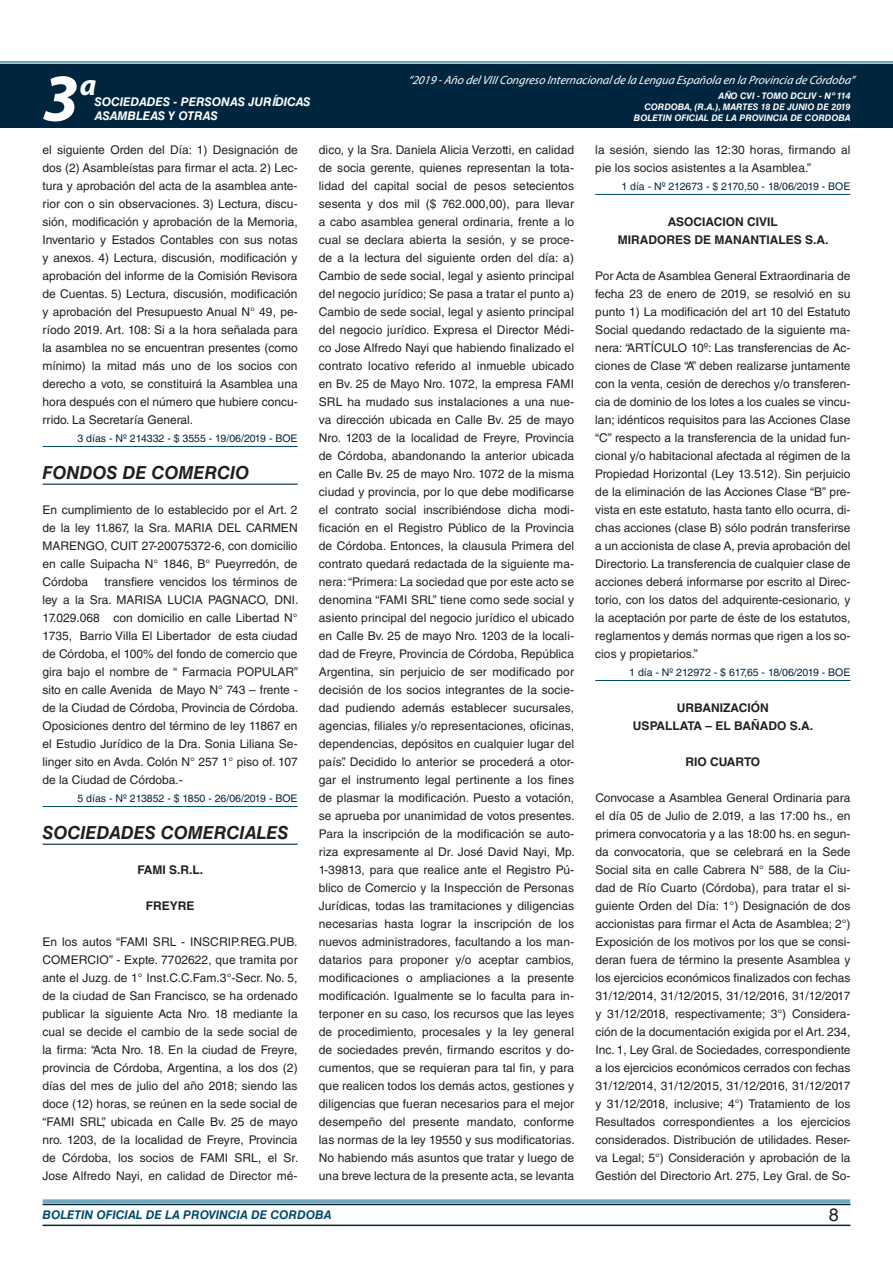
<style>
.page{position:relative;width:893px;height:1263px;background:#fff}
.page>*{position:absolute;margin:0;border:0;box-sizing:border-box;transform-origin:0 0}
.t1{font:italic 700 67.5px "Myriad Pro";color:#fff}
.t2{font:italic 700 30px "Myriad Pro";color:#fff}
.t3{font:italic 700 18px "Helvetica LT Std";color:#231f20}
.t4{font:18px "Helvetica LT Std";color:#231f20}
.t5{font:12px/18px "Helvetica LT Std";color:#231f20;text-align:justify}
.t6{font:700 12px/18px "Helvetica LT Std";color:#231f20;text-align:center}
.t7{font:italic 12px "Myriad Pro";color:#fff}
.t8{font:italic 700 12px "Helvetica LT Std";color:#fff}
.t9{font:italic 700 12px "Helvetica LT Std";color:#004b6c}
.t10{font:10.5px "Helvetica LT Std";color:#00263f}
.t11{font:italic 700 9px/10.8px "Helvetica LT Std";color:#fff;text-align:right}
</style>
<div class="page">
<div style="left:0;top:61px;width:893px;height:6px;background:#fff;opacity:.75"></div>
<div style="left:0;top:64px;width:893px;height:64px;background:#00263f"></div>
<hr style="left:43px;top:1224px;width:807px;height:2px;background:#00263f">
<div style="left:42px;top:1198px;width:809px;height:8px;background:#fff;opacity:.75"></div>
<hr style="left:43px;top:446px;width:255px;height:1px;background:#004b6c">
<hr style="left:43px;top:484px;width:255px;height:1px;background:#00263f">
<hr style="left:43px;top:806px;width:255px;height:1px;background:#004b6c">
<hr style="left:43px;top:844px;width:255px;height:1px;background:#00263f">
<hr style="left:595px;top:194px;width:255px;height:1px;background:#004b6c">
<hr style="left:595px;top:680px;width:255px;height:1px;background:#004b6c">
<h2 class="t2" style="left:80px;top:66px;width:18px">a</h2>
<p class="t7" style="left:408px;top:72px;width:448px">“2019 -Año delVIIICongreso Internacionalde la Lengua Esp añola en la Provincia de Córdoba”</p>
<h1 class="t1" style="left:43px;top:54px;width:38px">3</h1>
<p class="t11" style="left:634px;top:91px;width:218px">AÑO CVI - TOMO DCLIV - Nº 114<br>CORDOBA, (R.A.), MARTES 18 DE JUNIO DE 2019<br>BOLETIN OFICIAL DE LA PROVINCIA DE CORDOBA</p>
<p class="t8" style="left:95px;top:94px;width:217px">SOCIEDADES - PERSONAS JURÍDICAS</p>
<p class="t8" style="left:95px;top:109px;width:125px">ASAMBLEAS Y OTRAS</p>
<p class="t5" style="left:43px;top:141px;width:257px">el siguiente Orden del Día: 1) Designación de dos (2) Asambleístas para firmar el acta. 2) Lec&shy;tura y aprobación del acta de la asamblea ante&shy;rior con o sin observaciones. 3) Lectura, discu&shy;sión, modificación y aprobación de la Memoria, Inventario y Estados Contables con sus notas y anexos. 4) Lectura, discusión, modificación y aprobación del informe de la Comisión Revisora de Cuentas. 5) Lectura, discusión, modificación y aprobación del Presupuesto Anual N° 49, pe&shy;ríodo 2019. Art. 108: Si a la hora señalada para la asamblea no se encuentran presentes (como mínimo) la mitad más uno de los socios con derecho a voto, se constituirá la Asamblea una hora después con el número que hubiere concu&shy;rrido. La Secretaría General.</p>
<p class="t10" style="left:78px;top:432px;width:222px">3 días - Nº 214332 - $ 3555 - 19/06/2019 - BOE</p>
<h3 class="t3" style="left:43px;top:462px;width:208px">FONDOS DE COMERCIO</h3>
<p class="t5" style="left:43px;top:501px;width:257px">En cumplimiento de lo establecido por el Art. 2 de la ley 11.867, la Sra. MARIA DEL CARMEN MARENGO, CUIT 27-20075372-6, con domicilio en calle Suipacha N° 1846, B° Pueyrredón, de Córdoba</p>
<p class="t5" style="left:43px;top:573px;width:257px;text-indent:62px">transfiere vencidos los términos de ley a la Sra. MARISA LUCIA PAGNACO, DNI.<br>17.029.068 con domicilio en calle Libertad N° 1735, Barrio Villa El Libertador de esta ciudad de Córdoba, el 100% del fondo de comercio que gira bajo el nombre de “ Farmacia POPULAR” sito en calle Avenida de Mayo N° 743 – frente - de la Ciudad de Córdoba, Provincia de Córdoba.<br>Oposiciones dentro del término de ley 11867 en el Estudio Jurídico de la Dra. Sonia Liliana Se&shy;linger sito en Avda. Colón N° 257 1° piso of. 107 de la Ciudad de Córdoba.-</p>
<p class="t10" style="left:78px;top:792px;width:222px">5 días - Nº 213852 - $ 1850 - 26/06/2019 - BOE</p>
<h3 class="t3" style="left:43px;top:822px;width:248px">SOCIEDADES COMERCIALES</h3>
<p class="t6" style="left:137px;top:860px;width:67px">FAMI S.R.L.</p>
<p class="t6" style="left:146px;top:896px;width:9px">FREYRE</p>
<p class="t5" style="left:43px;top:933px;width:257px">En los autos “FAMI SRL - INSCRIP.REG.PUB.<br>COMERCIO” - Expte. 7702622, que tramita por ante el Juzg. de 1° Inst.C.C.Fam.3°-Secr. No. 5, de la ciudad de San Francisco, se ha ordenado publicar la siguiente Acta Nro. 18 mediante la cual se decide el cambio de la sede social de la firma: “Acta Nro. 18. En la ciudad de Freyre, provincia de Córdoba, Argentina, a los dos (2) días del mes de julio del año 2018; siendo las doce (12) horas, se reúnen en la sede social de “FAMI SRL”, ubicada en Calle Bv. 25 de mayo nro. 1203, de la localidad de Freyre, Provincia de Córdoba, los socios de FAMI SRL, el Sr.<br>Jose Alfredo Nayi, en calidad de Director mé-</p>
<p class="t5" style="left:319px;top:141px;width:257px">dico, y la Sra. Daniela Alicia Verzotti, en calidad de socia gerente, quienes representan la tota&shy;lidad del capital social de pesos setecientos sesenta y dos mil ($ 762.000,00), para llevar a cabo asamblea general ordinaria, frente a lo cual se declara abierta la sesión, y se proce&shy;de a la lectura del siguiente orden del día: a)<br>Cambio de sede social, legal y asiento principal del negocio jurídico; Se pasa a tratar el punto a)<br>Cambio de sede social, legal y asiento principal del negocio jurídico. Expresa el Director Médi&shy;co Jose Alfredo Nayi que habiendo finalizado el contrato locativo referido al inmueble ubicado en Bv. 25 de Mayo Nro. 1072, la empresa FAMI SRL ha mudado sus instalaciones a una nue&shy;va dirección ubicada en Calle Bv. 25 de mayo Nro. 1203 de la localidad de Freyre, Provincia de Córdoba, abandonando la anterior ubicada en Calle Bv. 25 de mayo Nro. 1072 de la misma ciudad y provincia, por lo que debe modificarse el contrato social inscribiéndose dicha modi&shy;ficación en el Registro Público de la Provincia de Córdoba. Entonces, la clausula Primera del contrato quedará redactada de la siguiente ma&shy;nera: “Primera: La sociedad que por este acto se denomina “FAMI SRL” tiene como sede social y asiento principal del negocio jurídico el ubicado en Calle Bv. 25 de mayo Nro. 1203 de la locali&shy;dad de Freyre, Provincia de Córdoba, República Argentina, sin perjuicio de ser modificado por decisión de los socios integrantes de la socie&shy;dad pudiendo además establecer sucursales, agencias, filiales y/o representaciones, oficinas, dependencias, depósitos en cualquier lugar del país”. Decidido lo anterior se procederá a otor&shy;gar el instrumento legal pertinente a los fines de plasmar la modificación. Puesto a votación, se aprueba por unanimidad de votos presentes.<br>Para la inscripción de la modificación se auto&shy;riza expresamente al Dr. José David Nayi, Mp.<br>1-39813, para que realice ante el Registro Pú&shy;blico de Comercio y la Inspección de Personas Jurídicas, todas las tramitaciones y diligencias necesarias hasta lograr la inscripción de los nuevos administradores, facultando a los man&shy;datarios para proponer y/o aceptar cambios, modificaciones o ampliaciones a la presente modificación. Igualmente se lo faculta para in&shy;terponer en su caso, los recursos que las leyes de procedimiento, procesales y la ley general de sociedades prevén, firmando escritos y do&shy;cumentos, que se requieran para tal fin, y para que realicen todos los demás actos, gestiones y diligencias que fueran necesarios para el mejor desempeño del presente mandato, conforme las normas de la ley 19550 y sus modificatorias.<br>No habiendo más asuntos que tratar y luego de una breve lectura de la presente acta, se levanta</p>
<p class="t5" style="left:595px;top:141px;width:257px">la sesión, siendo las 12:30 horas, firmando al pie los socios asistentes a la Asamblea.”</p>
<p class="t10" style="left:621px;top:180px;width:231px">1 día - Nº 212673 - $ 2170,50 - 18/06/2019 - BOE</p>
<p class="t6" style="left:668px;top:212px;width:17px">ASOCI</p>
<p class="t6" style="left:706px;top:212px;width:17px">ACION</p>
<p class="t6" style="left:747px;top:212px;width:26px">CIVIL</p>
<p class="t6" style="left:618px;top:230px;width:40px">MIRADORES</p>
<p class="t6" style="left:694px;top:230px;width:93px">DE MANANTIALES</p>
<p class="t6" style="left:805px;top:230px;width:25px">S.A.</p>
<p class="t5" style="left:595px;top:267px;width:257px">Por Acta de Asamblea General Extraordinaria de fecha 23 de enero de 2019, se resolvió en su punto 1) La modificación del art 10 del Estatuto Social quedando redactado de la siguiente ma&shy;nera: “ARTÍCULO 10º: Las transferencias de Ac&shy;ciones de Clase “A” deben realizarse juntamente con la venta, cesión de derechos y/o transferen&shy;cia de dominio de los lotes a los cuales se vincu&shy;lan; idénticos requisitos para las Acciones Clase “C” respecto a la transferencia de la unidad fun&shy;cional y/o habitacional afectada al régimen de la Propiedad Horizontal (Ley 13.512). Sin perjuicio de la eliminación de las Acciones Clase “B” pre&shy;vista en este estatuto, hasta tanto ello ocurra, di&shy;chas acciones (clase B) sólo podrán transferirse a un accionista de clase A, previa aprobación del Directorio. La transferencia de cualquier clase de acciones deberá informarse por escrito al Direc&shy;torio, con los datos del adquirente-cesionario, y la aceptación por parte de éste de los estatutos, reglamentos y demás normas que rigen a los so&shy;cios y propietarios.”</p>
<p class="t10" style="left:629px;top:666px;width:223px">1 día - Nº 212972 - $ 617,65 - 18/06/2019 - BOE</p>
<p class="t6" style="left:677px;top:698px;width:10px">URB</p>
<p class="t6" style="left:633px;top:698px;width:182px">ANIZACIÓN<br>USPALLATA – EL BAÑADO S.A.</p>
<p class="t6" style="left:686px;top:752px;width:8px">RIO</p>
<p class="t6" style="left:710px;top:752px;width:35px">CUARTO</p>
<p class="t5" style="left:595px;top:789px;width:257px">Convocase a Asamblea General Ordinaria para el día 05 de Julio de 2.019, a las 17:00 hs., en primera convocatoria y a las 18:00 hs. en segun&shy;da convocatoria, que se celebrará en la Sede Social sita en calle Cabrera N° 588, de la Ciu&shy;dad de Río Cuarto (Córdoba), para tratar el si&shy;guiente Orden del Día: 1°) Designación de dos accionistas para firmar el Acta de Asamblea; 2°)<br>Exposición de los motivos por los que se consi&shy;deran fuera de término la presente Asamblea y los ejercicios económicos finalizados con fechas 31/12/2014, 31/12/2015, 31/12/2016, 31/12/2017 y 31/12/2018, respectivamente; 3°) Considera&shy;ción de la documentación exigida por el Art. 234, Inc. 1, Ley Gral. de Sociedades, correspondiente a los ejercicios económicos cerrados con fechas 31/12/2014, 31/12/2015, 31/12/2016, 31/12/2017 y 31/12/2018, inclusive; 4°) Tratamiento de los Resultados correspondientes a los ejercicios considerados. Distribución de utilidades. Reser&shy;va Legal; 5°) Consideración y aprobación de la Gestión del Directorio Art. 275, Ley Gral. de So-</p>
<p class="t9" style="left:43px;top:1208px;width:290px">BOLETIN OFICIAL DE LA PROVINCIA DE CORDOBA</p>
<h3 class="t4" style="left:829px;top:1204px;width:12px">8</h3>
</div>
